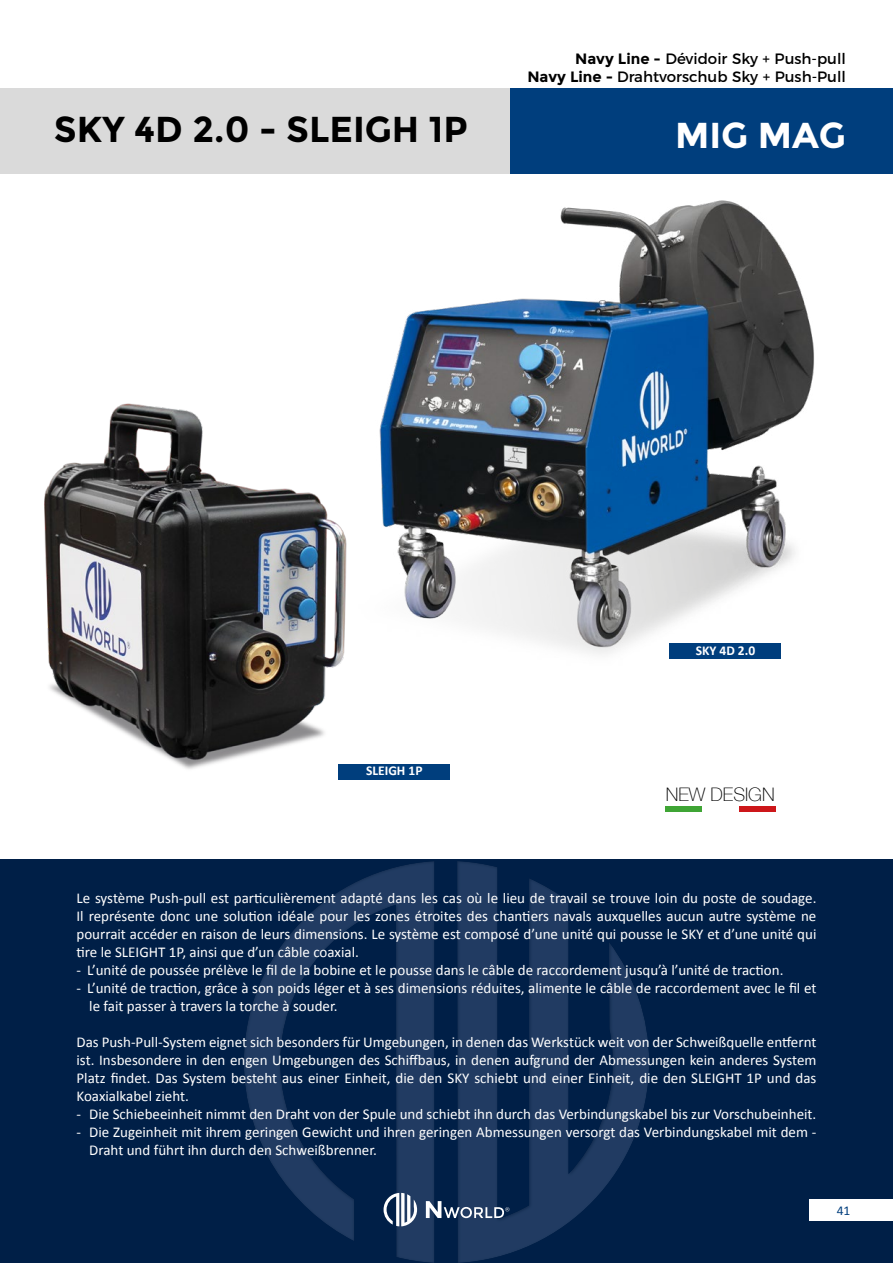
<style>
.page{position:relative;width:893px;height:1263px;background:#fff}
.page>*{position:absolute;margin:0;border:0;box-sizing:border-box;transform-origin:0 0}
.t1{font:700 36px "Montserrat";color:#000}
.t2{font:700 36px "Montserrat";color:#fff}
.t3{font:100 18.6px "Helvetica Neue";color:#000}
.t4{font:15px/18px "Calibri";color:#fff;text-align:justify}
.t5{font:15px/18px "Montserrat";color:#000;text-align:right}
.t6{font:700 13.5px "Calibri";color:#fff}
.t7{font:13.5px "Calibri";color:#003e7d}
.s1{font-weight:700}
</style>
<div class="page">
<hr style="left:0;top:0;width:1px;height:859px;background:#f0f0f0">
<div style="left:0;top:88px;width:557px;height:85px;background:#dadada"></div>
<div style="left:510px;top:88px;width:383px;height:85px;background:#003e7d"></div>
<div style="left:0;top:859px;width:893px;height:404px;background:#001f47"></div>
<div style="left:809px;top:1199px;width:84px;height:21px;background:#fff"></div>
<div style="left:242px;top:859px;width:408px;height:404px;background:#000;opacity:.6"></div>
<svg style="left:384px;top:1193px;width:33px;height:33px"></svg>
<svg style="left:426px;top:1201px;width:83px;height:17px"></svg>
<div style="left:339px;top:764px;width:111px;height:15px;background:#003e7d"></div>
<img style="left:44px;top:403px;width:312px;height:377px">
<div style="left:666px;top:806px;width:36px;height:5px;background:#3fa535"></div>
<div style="left:739px;top:806px;width:36px;height:5px;background:#cd171a"></div>
<img style="left:379px;top:200px;width:435px;height:459px">
<h1 class="t1" style="left:54px;top:108px;width:415px">SKY 4D 2.0 - SLEIGH 1P</h1>
<p class="t5" style="left:527px;top:48px;width:320px"><span class="s1">Navy Line -</span> Dévidoir Sky + Push-pull<br><span class="s1">Navy Line -</span> Drahtvorschub Sky + Push-Pull</p>
<h1 class="t2" style="left:675px;top:114px;width:172px">MIG MAG</h1>
<p class="t6" style="left:366px;top:762px;width:58px">SLEIGH 1P</p>
<p class="t6" style="left:696px;top:642px;width:61px">SKY 4D 2.0</p>
<p class="t3" style="left:666px;top:780px;width:111px">NEW DESIGN</p>
<p class="t4" style="left:77px;top:889px;width:741px">Le système Push-pull est particulièrement adapté dans les cas où le lieu de travail se trouve loin du poste de soudage.<br>Il représente donc une solution idéale pour les zones étroites des chantiers navals auxquelles aucun autre système ne pourrait accéder en raison de leurs dimensions. Le système est composé d’une unité qui pousse le SKY et d’une unité qui tire le SLEIGHT 1P, ainsi que d’un câble coaxial.</p>
<p class="t4" style="left:77px;top:961px;width:708px">- L’unité de poussée prélève le fil de la bobine et le pousse dans le câble de raccordement jusqu’à l’unité de traction.</p>
<p class="t4" style="left:89px;top:979px;width:729px;text-indent:-13px">- L’unité de traction, grâce à son poids léger et à ses dimensions réduites, alimente le câble de raccordement avec le fil et le fait passer à travers la torche à souder.</p>
<p class="t4" style="left:77px;top:1033px;width:741px">Das Push-Pull-System eignet sich besonders für Umgebungen, in denen das Werkstück weit von der Schweißquelle entfernt ist. Insbesondere in den engen Umgebungen des Schiffbaus, in denen aufgrund der Abmessungen kein anderes System Platz findet. Das System besteht aus einer Einheit, die den SKY schiebt und einer Einheit, die den SLEIGHT 1P und das Koaxialkabel zieht.</p>
<p class="t4" style="left:77px;top:1105px;width:741px">- Die Schiebeeinheit nimmt den Draht von der Spule und schiebt ihn durch das Verbindungskabel bis zur Vorschubeinheit.</p>
<p class="t4" style="left:89px;top:1123px;width:729px;text-indent:-13px">- Die Zugeinheit mit ihrem geringen Gewicht und ihren geringen Abmessungen versorgt das Verbindungskabel mit dem -<br>Draht und führt ihn durch den Schweißbrenner.</p>
<p class="t7" style="left:837px;top:1202px;width:15px">41</p>
</div>
